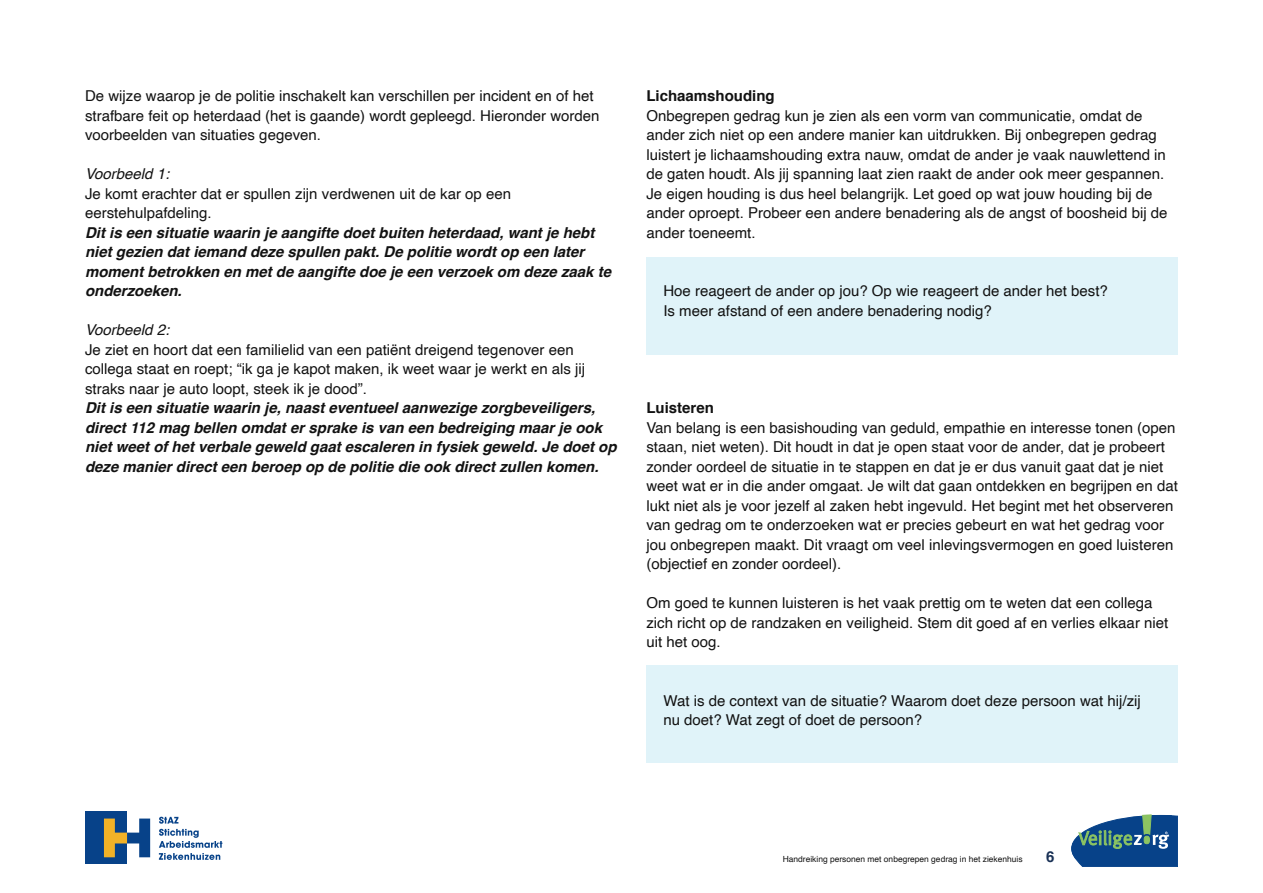
<style>
.page{position:relative;width:1263px;height:893px;background:#fff}
.page>*{position:absolute;margin:0;border:0;box-sizing:border-box;transform-origin:0 0}
.t1{font:15px/19.5px "Helvetica";color:#121212}
.t2{font:italic 700 15px/19.5px "Helvetica";color:#121212}
.t3{font:700 15px "Helvetica";color:#121212}
.t4{font:italic 15px "Helvetica";color:#121212}
.t5{font:700 15px "Helvetica";color:#193156}
.t6{font:8.4px "Helvetica";color:#121212}
</style>
<div class="page">
<svg style="left:1072px;top:815px;width:106px;height:52px;background:#3b6d96"></svg>
<svg style="left:159px;top:817px;width:63px;height:43px"></svg>
<div style="left:86px;top:811px;width:41px;height:53px;background:#074289"></div>
<svg style="left:104px;top:818px;width:46px;height:39px"></svg>
<div style="left:646px;top:257px;width:532px;height:98px;background:#e0f3f9"></div>
<div style="left:646px;top:666px;width:532px;height:97px;background:#e0f3f9"></div>
<p class="t1" style="left:85px;top:86px;width:516px">De wijze waarop je de politie inschakelt kan verschillen per incident en of het strafbare feit op heterdaad (het is gaande) wordt gepleegd. Hieronder worden voorbeelden van situaties gegeven.</p>
<p class="t4" style="left:85px;top:162px;width:86px">Voorbeeld 1:</p>
<p class="t1" style="left:85px;top:184px;width:428px">Je komt erachter dat er spullen zijn verdwenen uit de kar op een eerstehulpafdeling.</p>
<p class="t2" style="left:85px;top:224px;width:528px">Dit is een situatie waarin je aangifte doet buiten heterdaad, want je hebt niet gezien dat iemand deze spullen pakt. De politie wordt op een later moment betrokken en met de aangifte doe je een verzoek om deze zaak te onderzoeken.</p>
<p class="t4" style="left:85px;top:318px;width:86px">Voorbeeld 2:</p>
<p class="t1" style="left:85px;top:340px;width:502px">Je ziet en hoort dat een familielid van een patiënt dreigend tegenover een collega staat en roept; “ik ga je kapot maken, ik weet waar je werkt en als jij straks naar je auto loopt, steek ik je dood”.</p>
<p class="t2" style="left:85px;top:400px;width:533px">Dit is een situatie waarin je, naast eventueel aanwezige zorgbeveiligers, direct 112 mag bellen omdat er sprake is van een bedreiging maar je ook niet weet of het verbale geweld gaat escaleren in fysiek geweld. Je doet op deze manier direct een beroep op de politie die ook direct zullen komen.</p>
<p class="t3" style="left:646px;top:86px;width:130px">Lichaamshouding</p>
<p class="t1" style="left:646px;top:106px;width:523px">Onbegrepen gedrag kun je zien als een vorm van communicatie, omdat de ander zich niet op een andere manier kan uitdrukken. Bij onbegrepen gedrag luistert je lichaamshouding extra nauw, omdat de ander je vaak nauwlettend in de gaten houdt. Als jij spanning laat zien raakt de ander ook meer gespannen.<br>Je eigen houding is dus heel belangrijk. Let goed op wat jouw houding bij de ander oproept. Probeer een andere benadering als de angst of boosheid bij de ander toeneemt.</p>
<p class="t1" style="left:663px;top:281px;width:446px">Hoe reageert de ander op jou? Op wie reageert de ander het best?<br>Is meer afstand of een andere benadering nodig?</p>
<p class="t3" style="left:646px;top:398px;width:69px">Luisteren</p>
<p class="t1" style="left:646px;top:418px;width:533px">Van belang is een basishouding van geduld, empathie en interesse tonen (open staan, niet weten). Dit houdt in dat je open staat voor de ander, dat je probeert zonder oordeel de situatie in te stappen en dat je er dus vanuit gaat dat je niet weet wat er in die ander omgaat. Je wilt dat gaan ontdekken en begrijpen en dat lukt niet als je voor jezelf al zaken hebt ingevuld. Het begint met het observeren van gedrag om te onderzoeken wat er precies gebeurt en wat het gedrag voor jou onbegrepen maakt. Dit vraagt om veel inlevingsvermogen en goed luisteren (objectief en zonder oordeel).</p>
<p class="t1" style="left:646px;top:593px;width:523px">Om goed te kunnen luisteren is het vaak prettig om te weten dat een collega zich richt op de randzaken en veiligheid. Stem dit goed af en verlies elkaar niet uit het oog.</p>
<p class="t1" style="left:663px;top:691px;width:479px">Wat is de context van de situatie? Waarom doet deze persoon wat hij/zij nu doet? Wat zegt of doet de persoon?</p>
<p class="t6" style="left:783px;top:852px;width:241px">Handreiking personen met onbegrepen gedrag in het ziekenhuis</p>
<p class="t5" style="left:1046px;top:846px;width:10px">6</p>
</div>
